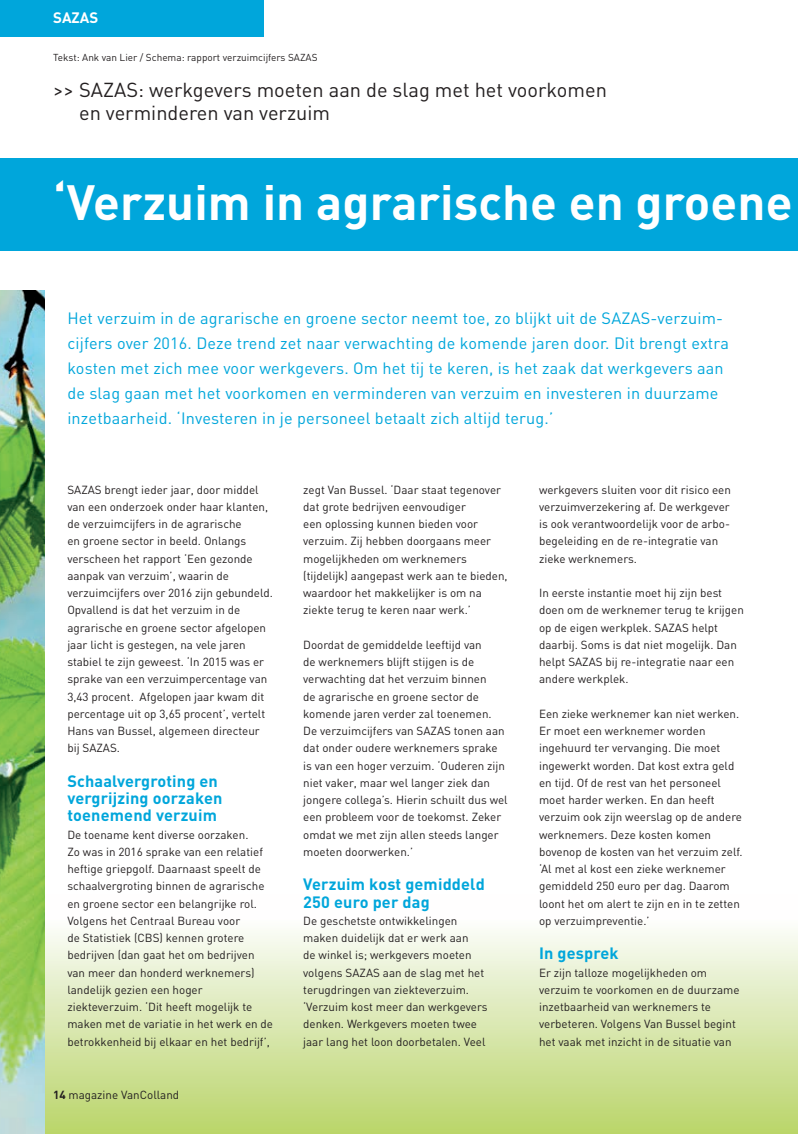
<style>
.page{position:relative;width:798px;height:1134px;background:#fff}
.page>*{position:absolute;margin:0;border:0;box-sizing:border-box;transform-origin:0 0}
.t1{font:700 48.88px "DIN";letter-spacing:.005em;color:#fff}
.t2{font:20px/23.2px "DIN";color:#231f20}
.t3{font:16.25px/25px "DIN";letter-spacing:.01em;color:#00a6db}
.t4{font:700 16.25px/17.2px "DIN";letter-spacing:.01em;color:#00a6db}
.t5{font:700 15px "DIN";color:#fff}
.t6{font:11.62px/17.2px "DIN";color:#231f20}
.t7{font:10px "DIN";color:#231f20}
.s1{font-weight:700}
</style>
<div class="page">
<div style="left:0;top:894px;width:797px;height:240px;background:linear-gradient(to bottom,#fff,#b9d46b)"></div>
<div style="left:0;top:0;width:263px;height:36px;background:#00a6db"></div>
<img style="left:0;top:291px;width:44px;height:843px">
<div style="left:0;top:158px;width:797px;height:92px;background:#00a6db"></div>
<p class="t5" style="left:53px;top:8px;width:47px">SAZAS</p>
<p class="t7" style="left:53px;top:51px;width:266px">Tekst: Ank van Lier / Schema: rapport verzuimcijfers SAZAS</p>
<h2 class="t2" style="left:79px;top:77px;width:529px;text-indent:-26px">&gt;&gt; SAZAS: werkgevers moeten aan de slag met het voorkomen en verminderen van verzuim</h2>
<h1 class="t1" style="left:53px;top:171px;width:740px">‘Verzuim in agrarische en groene</h1>
<p class="t3" style="left:67px;top:306px;width:662px">Het verzuim in de agrarische en groene sector neemt toe, zo blijkt uit de SAZAS-verzuim&shy;cijfers over 2016. Deze trend zet naar verwachting de komende jaren door. Dit brengt extra kosten met zich mee voor werkgevers. Om het tij te keren, is het zaak dat werkgevers aan de slag gaan met het voorkomen en verminderen van verzuim en investeren in duurzame inzetbaarheid. ‘Investeren in je personeel betaalt zich altijd terug.’</p>
<p class="t6" style="left:67px;top:480px;width:207px">SAZAS brengt ieder jaar, door middel van een onderzoek onder haar klanten, de verzuimcijfers in de agrarische<br>en groene sector in beeld. Onlangs verscheen het rapport ‘Een gezonde aanpak van verzuim’, waarin de verzuimcijfers over 2016 zijn gebundeld.<br>Opvallend is dat het verzuim in de agrarische en groene sector afgelopen jaar licht is gestegen, na vele jaren stabiel te zijn geweest. ‘In 2015 was er sprake van een verzuimpercentage van 3,43 procent. Afgelopen jaar kwam dit percentage uit op 3,65 procent’, vertelt Hans van Bussel, algemeen directeur bij SAZAS.</p>
<h3 class="t4" style="left:67px;top:772px;width:157px">Schaalvergroting en vergrijzing oorzaken toenemend verzuim</h3>
<p class="t6" style="left:67px;top:825px;width:207px">De toename kent diverse oorzaken.<br>Zo was in 2016 sprake van een relatief heftige griepgolf. Daarnaast speelt de schaalvergroting binnen de agrarische en groene sector een belangrijke rol.<br>Volgens het Centraal Bureau voor<br>de Statistiek (CBS) kennen grotere bedrijven (dan gaat het om bedrijven van meer dan honderd werknemers) landelijk gezien een hoger ziekteverzuim. ‘Dit heeft mogelijk te maken met de variatie in het werk en de betrokkenheid bij elkaar en het bedrijf’,</p>
<p class="t6" style="left:53px;top:1086px;width:127px"><span class="s1">14</span> magazine VanColland</p>
<p class="t6" style="left:303px;top:480px;width:206px">zegt Van Bussel. ‘Daar staat tegenover dat grote bedrijven eenvoudiger<br>een oplossing kunnen bieden voor verzuim. Zij hebben doorgaans meer mogelijkheden om werknemers (tijdelijk) aangepast werk aan te bieden, waardoor het makkelijker is om na ziekte terug te keren naar werk.’</p>
<p class="t6" style="left:303px;top:636px;width:206px">Doordat de gemiddelde leeftijd van<br>de werknemers blijft stijgen is de verwachting dat het verzuim binnen<br>de agrarische en groene sector de komende jaren verder zal toenemen.<br>De verzuimcijfers van SAZAS tonen aan dat onder oudere werknemers sprake is van een hoger verzuim. ‘Ouderen zijn niet vaker, maar wel langer ziek dan jongere collega’s. Hierin schuilt dus wel een probleem voor de toekomst. Zeker omdat we met zijn allen steeds langer moeten doorwerken.’</p>
<h3 class="t4" style="left:303px;top:875px;width:183px">Verzuim kost gemiddeld<br>250 euro per dag</h3>
<p class="t6" style="left:303px;top:912px;width:186px">De geschetste ontwikkelingen maken duidelijk dat er werk aan<br>de winkel is; werkgevers moeten volgens SAZAS aan de slag met het terugdringen van ziekteverzuim. ‘Verzuim kost meer dan werkgevers denken. Werkgevers moeten twee jaar lang het loon doorbetalen. Veel</p>
<p class="t6" style="left:539px;top:480px;width:193px">werkgevers sluiten voor dit risico een verzuimverzekering af. De werkgever is ook verantwoordelijk voor de arbo&shy;begeleiding en de re-integratie van zieke werknemers.</p>
<p class="t6" style="left:539px;top:584px;width:206px">In eerste instantie moet hij zijn best doen om de werknemer terug te krijgen op de eigen werkplek. SAZAS helpt daarbij. Soms is dat niet mogelijk. Dan helpt SAZAS bij re-integratie naar een andere werkplek.</p>
<p class="t6" style="left:539px;top:705px;width:205px">Een zieke werknemer kan niet werken.<br>Er moet een werknemer worden ingehuurd ter vervanging. Die moet ingewerkt worden. Dat kost extra geld en tijd. Of de rest van het personeel moet harder werken. En dan heeft verzuim ook zijn weerslag op de andere werknemers. Deze kosten komen bovenop de kosten van het verzuim zelf. ‘Al met al kost een zieke werknemer gemiddeld 250 euro per dag. Daarom loont het om alert te zijn en in te zetten op verzuimpreventie.’</p>
<h3 class="t4" style="left:539px;top:944px;width:81px">In gesprek</h3>
<p class="t6" style="left:539px;top:963px;width:202px">Er zijn talloze mogelijkheden om verzuim te voorkomen en de duurzame inzetbaarheid van werknemers te verbeteren. Volgens Van Bussel begint het vaak met inzicht in de situatie van</p>
</div>
